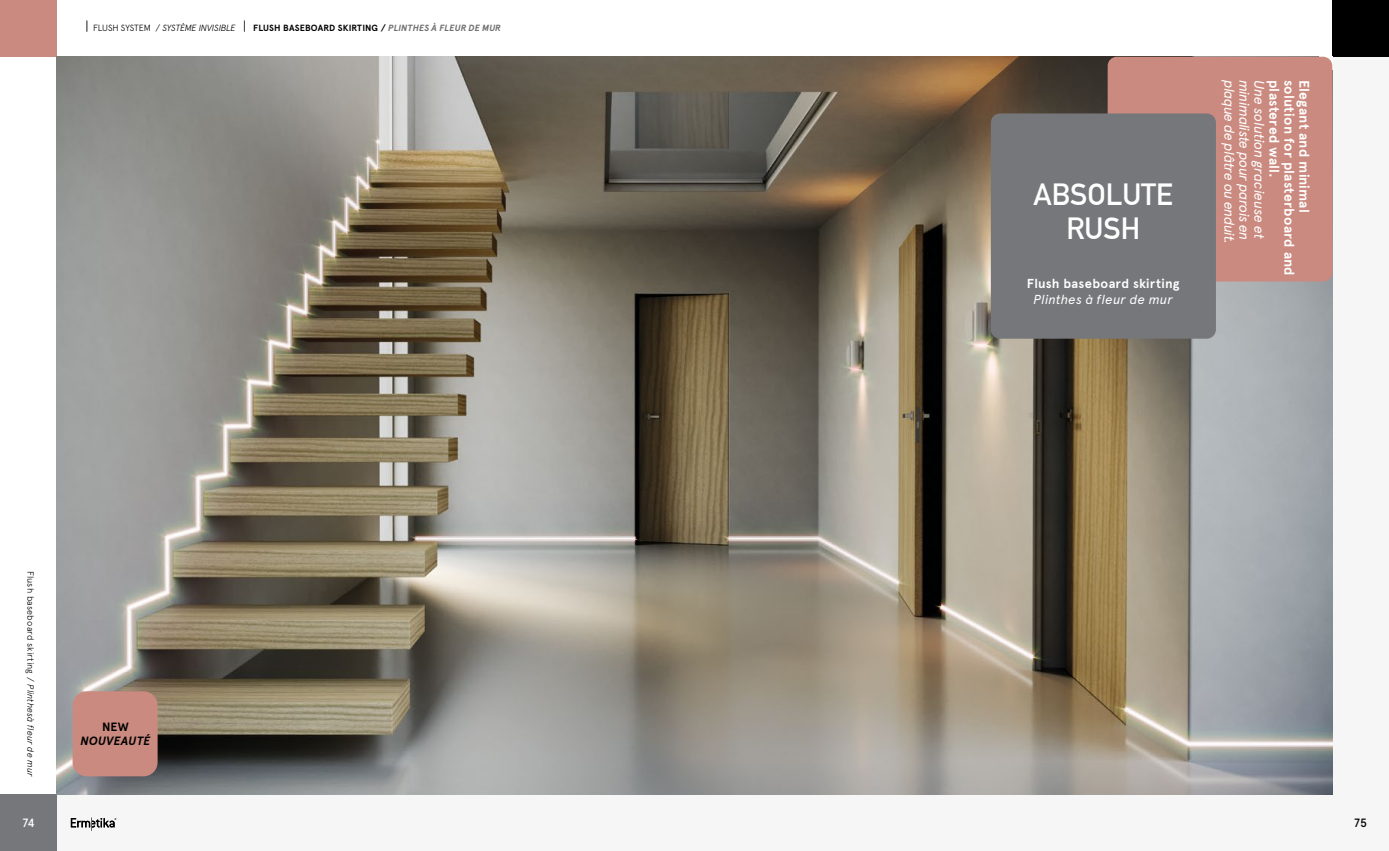
<style>
.page{position:relative;width:1389px;height:851px;background:#fff}
.page>*{position:absolute;margin:0;border:0;box-sizing:border-box;transform-origin:0 0}
.t1{font:700 30px/33.8px "DIN Alternate";color:#fff;text-align:center}
.t2{font:700 14px "Apercu";letter-spacing:.015em;color:#fff}
.t3{font:italic 14px "Apercu";letter-spacing:-.03em;color:#fff}
.t4{font:italic 14px "Apercu";letter-spacing:-.01em;color:#fff}
.t5{font:700 13px "Apercu";letter-spacing:.025em;color:#fff}
.t6{font:italic 13px "Apercu";letter-spacing:.005em;color:#fff}
.t7{font:italic 700 12px "Apercu";letter-spacing:.02em;color:#000}
.t8{font:700 12px "Apercu";color:#000}
.t9{font:500 12px "Apercu";color:#fff}
.t10{font:500 12px "Apercu";color:#000}
.t11{font:700 9px "Apercu";letter-spacing:.01em;color:#000}
.t12{font:300 9px "Apercu";letter-spacing:.015em;color:#000}
.s1{font-weight:300;font-style:italic;font-size:14px}
.s2{font-weight:300}
.s3{font-weight:300;font-style:italic}
.s4{font-style:italic;color:#706f6f}
.s5{font-style:italic}
</style>
<div class="page">
<div style="left:0;top:794px;width:57px;height:56px;background:#76777a"></div>
<div style="left:0;top:0;width:57px;height:57px;background:#cb8a7f"></div>
<svg style="left:71px;top:817px;width:45px;height:13px"></svg>
<img style="left:57px;top:57px;width:1275px;height:737px">
<div style="left:73px;top:691px;width:85px;height:85px;background:#cb8a7f;border-radius:14px"></div>
<div style="left:1332px;top:0;width:57px;height:57px;background:#000"></div>
<svg style="left:1326px;top:57px;width:6px;height:6px"></svg>
<div style="left:1108px;top:57px;width:224px;height:224px;background:#cb8a7f;border-radius:9px"></div>
<div style="left:991px;top:113px;width:225px;height:225px;background:#76777a;border-radius:9px"></div>
<p class="t11" style="left:85px;top:22px;width:417px"><span class="s1">|</span> <span class="s2">FLUSH SYSTEM /</span> <span class="s3">SYSTÈME INVISIBLE</span> <span class="s1">|</span> FLUSH BASEBOARD SKIRTING / <span class="s4">PLINTHES À FLEUR DE MUR</span></p>
<p class="t12" style="left:36px;top:571px;width:207px;rotate:90deg">Flush baseboard skirting / <span class="s5">Plinthesà fleur de mur</span></p>
<h3 class="t8" style="left:102px;top:719px;width:28px">NEW</h3>
<h3 class="t7" style="left:80px;top:733px;width:72px">NOUVEAUTÉ</h3>
<h1 class="t1" style="left:1034px;top:176px;width:141px">ABSOLUTE<br>RUSH</h1>
<h3 class="t5" style="left:1027px;top:276px;width:154px">Flush baseboard skirting</h3>
<h3 class="t6" style="left:1034px;top:289px;width:141px">Plinthes à fleur de mur</h3>
<h2 class="t3" style="left:1241px;top:80px;width:166px;rotate:90deg">plaque de plâtre ou enduit.</h2>
<h2 class="t3" style="left:1256px;top:80px;width:162px;rotate:90deg">minimaliste pour parois en</h2>
<h2 class="t4" style="left:1271px;top:80px;width:161px;rotate:90deg">Une solution gracieuse et</h2>
<h2 class="t2" style="left:1283px;top:80px;width:100px;rotate:90deg">plastered wall.</h2>
<h2 class="t2" style="left:1298px;top:80px;width:197px;rotate:90deg">solution for plasterboard and</h2>
<h2 class="t2" style="left:1313px;top:80px;width:134px;rotate:90deg">Elegant and minimal</h2>
<h3 class="t9" style="left:22px;top:815px;width:14px">74</h3>
<h3 class="t10" style="left:1354px;top:815px;width:15px">75</h3>
</div>
